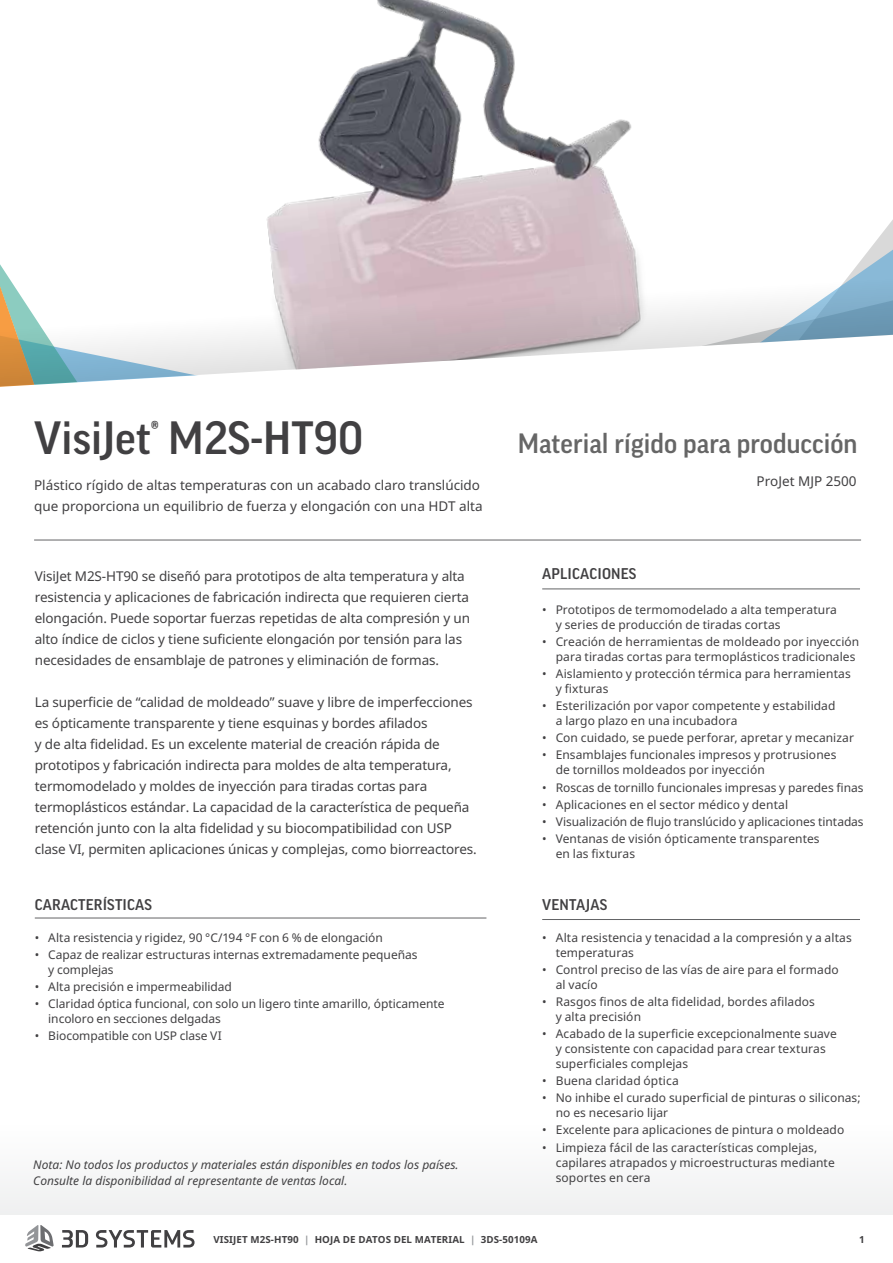
<style>
.page{position:relative;width:893px;height:1263px;background:#fff}
.page>*{position:absolute;margin:0;border:0;box-sizing:border-box;transform-origin:0 0}
.t1{font:500 45px "Good Pro";color:#414042}
.t2{font:500 27px "Good Pro";color:#666}
.t3{font:500 15px "Good Pro";letter-spacing:.01em;color:#414042}
.t4{font:13.5px/21px "Noto Sans";letter-spacing:-.01em;color:#414042}
.t5{font:12px/15px "Noto Sans";letter-spacing:.005em;color:#414042}
.t6{font:italic 12px/16.5px "Noto Sans";color:#414042}
.t7{font:700 9.75px "Noto Sans";letter-spacing:.01em;color:#414042}
.s1{color:#939598}
</style>
<div class="page">
<img style="left:266px;top:0;width:370px;height:254px">
<svg style="left:866px;top:220px;width:27px;height:34px"></svg>
<hr style="left:34px;top:540px;width:827px;height:1px;background:#636466">
<svg style="left:0;top:254px;width:893px;height:133px"></svg>
<div style="left:0;top:1124px;width:893px;height:90px;background:#f7f7f8"></div>
<svg style="left:25px;top:1225px;width:29px;height:26px"></svg>
<svg style="left:62px;top:1230px;width:26px;height:17px"></svg>
<svg style="left:96px;top:1230px;width:99px;height:17px"></svg>
<hr style="left:542px;top:589px;width:318px;height:1px;background:#636466">
<hr style="left:542px;top:919px;width:318px;height:1px;background:#636466">
<hr style="left:35px;top:918px;width:451px;height:1px;background:#636466">
<h1 class="t1" style="left:34px;top:412px;width:331px">VisiJet<sup>®</sup> M2S-HT90</h1>
<h2 class="t2" style="left:518px;top:428px;width:341px">Material rígido para producción</h2>
<p class="t4" style="left:34px;top:474px;width:450px">Plástico rígido de altas temperaturas con un acabado claro translúcido que proporciona un equilibrio de fuerza y elongación con una HDT alta</p>
<p class="t4" style="left:757px;top:470px;width:101px">ProJet MJP 2500</p>
<p class="t4" style="left:35px;top:565px;width:431px">VisiJet M2S-HT90 se diseñó para prototipos de alta temperatura y alta</p>
<p class="t3" style="left:542px;top:565px;width:96px">APLICACIONES</p>
<p class="t4" style="left:35px;top:586px;width:437px">resistencia y aplicaciones de fabricación indirecta que requieren cierta elongación. Puede soportar fuerzas repetidas de alta compresión y un alto índice de ciclos y tiene suficiente elongación por tensión para las necesidades de ensamblaje de patrones y eliminación de formas.</p>
<p class="t4" style="left:35px;top:691px;width:444px">La superficie de “calidad de moldeado” suave y libre de imperfecciones es ópticamente transparente y tiene esquinas y bordes afilados<br>y de alta fidelidad. Es un excelente material de creación rápida de prototipos y fabricación indirecta para moldes de alta temperatura, termomodelado y moldes de inyección para tiradas cortas para termoplásticos estándar. La capacidad de la característica de pequeña retención junto con la alta fidelidad y su biocompatibilidad con USP clase VI, permiten aplicaciones únicas y complejas, como biorreactores.</p>
<p class="t5" style="left:556px;top:602px;width:283px;text-indent:-14px">• Prototipos de termomodelado a alta temperatura y series de producción de tiradas cortas</p>
<p class="t5" style="left:556px;top:634px;width:305px;text-indent:-14px">• Creación de herramientas de moldeado por inyección para tiradas cortas para termoplásticos tradicionales</p>
<p class="t5" style="left:556px;top:666px;width:297px;text-indent:-14px">• Aislamiento y protección térmica para herramientas y fixturas</p>
<p class="t5" style="left:556px;top:698px;width:281px;text-indent:-14px">• Esterilización por vapor competente y estabilidad a largo plazo en una incubadora</p>
<p class="t5" style="left:542px;top:730px;width:313px">• Con cuidado, se puede perforar, apretar y mecanizar</p>
<p class="t5" style="left:556px;top:747px;width:282px;text-indent:-14px">• Ensamblajes funcionales impresos y protrusiones de tornillos moldeados por inyección</p>
<p class="t5" style="left:542px;top:779px;width:323px">• Roscas de tornillo funcionales impresas y paredes finas</p>
<p class="t5" style="left:542px;top:796px;width:247px">• Aplicaciones en el sector médico y dental</p>
<p class="t5" style="left:542px;top:814px;width:323px">• Visualización de flujo translúcido y aplicaciones tintadas</p>
<p class="t5" style="left:556px;top:831px;width:265px;text-indent:-14px">• Ventanas de visión ópticamente transparentes en las fixturas</p>
<p class="t3" style="left:35px;top:896px;width:119px">CARACTERÍSTICAS</p>
<p class="t5" style="left:35px;top:929px;width:350px">• Alta resistencia y rigidez, 90 °C/194 °F con 6 % de elongación</p>
<p class="t5" style="left:48px;top:946px;width:371px;text-indent:-14px">• Capaz de realizar estructuras internas extremadamente pequeñas y complejas</p>
<p class="t5" style="left:35px;top:979px;width:199px">• Alta precisión e impermeabilidad</p>
<p class="t5" style="left:48px;top:996px;width:398px;text-indent:-14px">• Claridad óptica funcional, con solo un ligero tinte amarillo, ópticamente incoloro en secciones delgadas</p>
<p class="t5" style="left:35px;top:1028px;width:189px">• Biocompatible con USP clase VI</p>
<p class="t6" style="left:33px;top:1156px;width:427px">Nota: No todos los productos y materiales están disponibles en todos los países.<br>Consulte la disponibilidad al representante de ventas local.</p>
<p class="t3" style="left:542px;top:896px;width:66px">VENTAJAS</p>
<p class="t5" style="left:556px;top:929px;width:298px;text-indent:-14px">• Alta resistencia y tenacidad a la compresión y a altas temperaturas</p>
<p class="t5" style="left:556px;top:961px;width:284px;text-indent:-14px">• Control preciso de las vías de aire para el formado al vacío</p>
<p class="t5" style="left:556px;top:994px;width:261px;text-indent:-14px">• Rasgos finos de alta fidelidad, bordes afilados y alta precisión</p>
<p class="t5" style="left:556px;top:1026px;width:283px;text-indent:-14px">• Acabado de la superficie excepcionalmente suave y consistente con capacidad para crear texturas superficiales complejas</p>
<p class="t5" style="left:542px;top:1073px;width:138px">• Buena claridad óptica</p>
<p class="t5" style="left:556px;top:1090px;width:306px;text-indent:-14px">• No inhibe el curado superficial de pinturas o siliconas; no es necesario lijar</p>
<p class="t5" style="left:542px;top:1122px;width:304px">• Excelente para aplicaciones de pintura o moldeado</p>
<p class="t5" style="left:556px;top:1139px;width:281px;text-indent:-14px">• Limpieza fácil de las características complejas, capilares atrapados y microestructuras mediante soportes en cera</p>
<p class="t7" style="left:213px;top:1232px;width:326px">VISIJET M2S-HT90 <span class="s1">|</span> HOJA DE DATOS DEL MATERIAL <span class="s1">|</span> 3DS-50109A</p>
<p class="t7" style="left:859px;top:1232px;width:7px">1</p>
</div>
